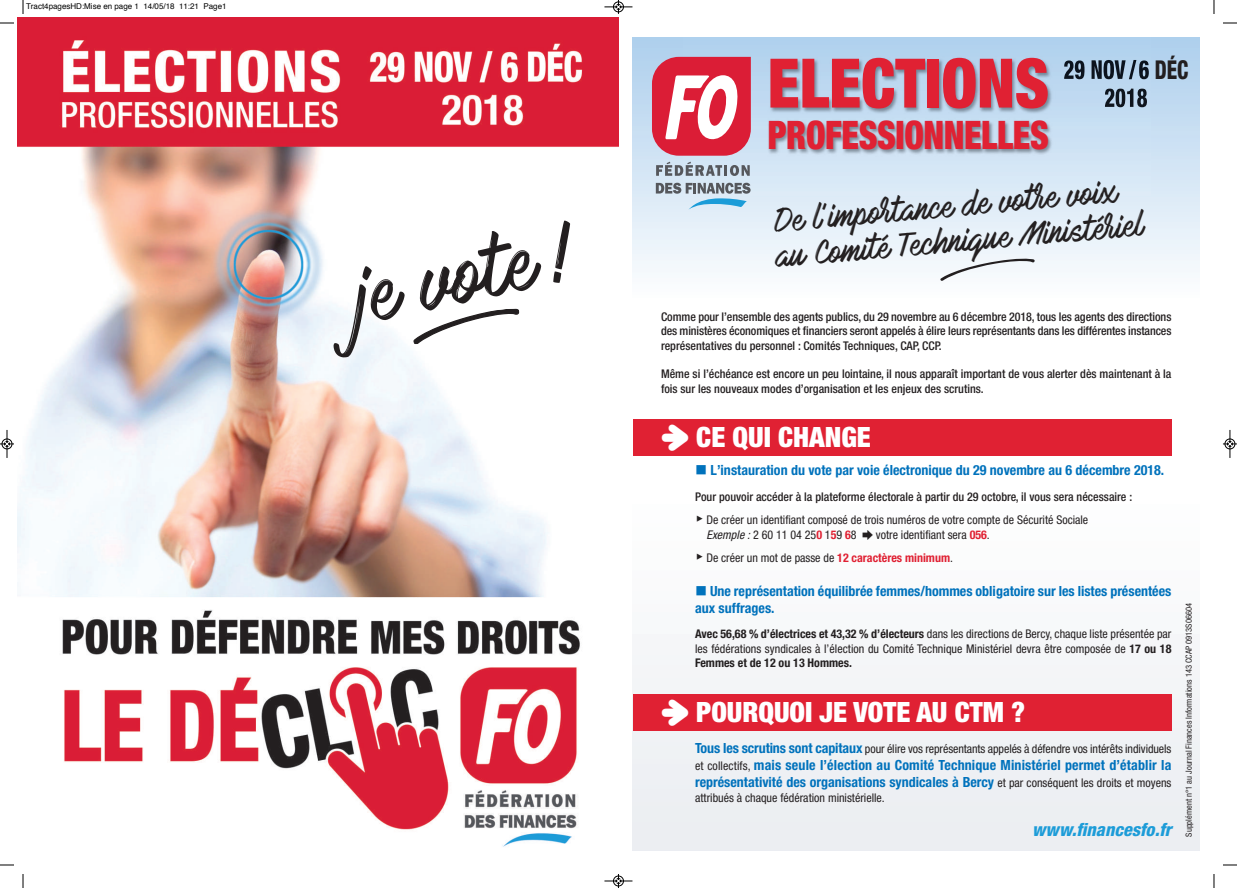
<style>
.page{position:relative;width:1237px;height:888px;background:#fff}
.page>*{position:absolute;margin:0;border:0;box-sizing:border-box;transform-origin:0 0}
.t1{font:72px "Mark My Words";color:#231f20}
.t2{font:900 condensed 68.3px "Helvetica Neue";color:#e02133;scale:.94 1}
.t3{font:900 condensed 39.4px "Helvetica Neue";letter-spacing:-.01em;color:#e02133;scale:.89 1}
.t4{font:29.4px/35.3px "Mark My Words";color:#231f20}
.t5{font:900 condensed 28px "Helvetica Neue";color:#fff}
.t6{font:italic 800 condensed 18px "Helvetica Neue";letter-spacing:.005em;color:#1d9cd8}
.t7{font:700 condensed 14px/17.5px "Helvetica Neue";color:#0072bc}
.t8{font:500 condensed 12px/14.4px "Helvetica Neue";color:#231f20}
.t9{font:condensed 12px/14.4px "Helvetica Neue";color:#231f20}
.t10{font:condensed 8.5px "Helvetica Neue";color:#231f20}
.t11{font:8px "Helvetica";color:#000}
.s1{font-family:"Apple Myungjo";font-weight:400;font-stretch:normal}
.s2{font-family:"Apple SD Gothic Neo";font-weight:800;font-stretch:normal}
.s3{font-family:"Arial Unicode MS";font-weight:400;font-stretch:normal;font-size:14px}
.s4{font-weight:400}
.s5{font-style:italic}
.s6{font-weight:700;color:#e02133}
.s7{font-family:"Arial Unicode MS";font-stretch:normal}
.s8{font-family:"Arial Unicode MS";font-stretch:normal;font-size:14px}
.s9{font-weight:700}
.s10{font-weight:700;font-size:14px;color:#0072bc}
.s11{font-weight:400;font-size:12px;color:#231f20}
</style>
<div class="page">
<div style="left:632px;top:496px;width:567px;height:355px;background:#f4f6f8"></div>
<div style="left:632px;top:419px;width:539px;height:37px;background:#e02133"></div>
<div style="left:632px;top:694px;width:539px;height:37px;background:#e02133"></div>
<div style="left:632px;top:37px;width:567px;height:261px;background:linear-gradient(to bottom,#acceec,#fcfdfe)"></div>
<svg style="left:940px;top:259px;width:94px;height:22px"></svg>
<img style="left:683px;top:38px;width:467px;height:158px">
<img style="left:1064px;top:60px;width:61px;height:19px">
<img style="left:1128px;top:60px;width:8px;height:19px">
<img style="left:1139px;top:60px;width:10px;height:19px">
<img style="left:1105px;top:88px;width:42px;height:19px">
<img style="left:17px;top:17px;width:601px;height:830px">
<svg style="left:413px;top:309px;width:106px;height:35px"></svg>
<svg style="left:652px;top:57px;width:99px;height:99px"></svg>
<svg style="left:656px;top:162px;width:93px;height:14px"></svg>
<svg style="left:656px;top:183px;width:94px;height:27px;background:#a7becd"></svg>
<svg style="left:23px;top:0;width:1px;height:14px"></svg>
<svg style="left:0;top:23px;width:14px;height:1px"></svg>
<svg style="left:1213px;top:0;width:1px;height:14px"></svg>
<svg style="left:1223px;top:23px;width:14px;height:1px"></svg>
<svg style="left:23px;top:874px;width:1px;height:14px"></svg>
<svg style="left:0;top:865px;width:14px;height:1px"></svg>
<svg style="left:1213px;top:874px;width:1px;height:14px"></svg>
<svg style="left:1223px;top:865px;width:14px;height:1px"></svg>
<svg style="left:604px;top:0;width:28px;height:14px"></svg>
<svg style="left:604px;top:874px;width:28px;height:14px"></svg>
<svg style="left:0;top:430px;width:14px;height:28px"></svg>
<svg style="left:1223px;top:430px;width:13px;height:28px"></svg>
<p class="t11" style="left:26px;top:3px;width:202px">Tract4pagesHD:Mise en page 1 14/05/18 11:21 Page1</p>
<h1 class="t1" style="left:351px;top:272px;width:231px;rotate:-12deg">je vote !</h1>
<h2 class="t2" style="left:767px;top:59px;width:301px">ELECTIONS</h2>
<h3 class="t3" style="left:768px;top:120px;width:317px">PROFESSIONNELLES</h3>
<h3 class="t4" style="left:772px;top:207px;width:369px;rotate:-5deg">De l’importance de votre voix au Comité Technique Ministériel</h3>
<p class="t8" style="left:661px;top:310px;width:512px;text-align:justify">Comme pour l’ensemble des agents publics, du 29 novembre au 6 décembre 2018, tous les agents des directions des ministères économiques et financiers seront appelés à élire leurs représentants dans les différentes instances représentatives du personnel : Comités Techniques, CAP, CCP.</p>
<p class="t8" style="left:661px;top:368px;width:512px">Même si l’échéance est encore un peu lointaine, il nous apparaît important de vous alerter dès maintenant à la fois sur les nouveaux modes d’organisation et les enjeux des scrutins.</p>
<h3 class="t5" style="left:661px;top:427px;width:211px"><span class="s1">➜</span> CE QUI CHANGE</h3>
<p class="t7" style="left:695px;top:463px;width:471px"><span class="s2">■</span> L’instauration du vote par voie électronique du 29 novembre au 6 décembre 2018.</p>
<p class="t8" style="left:695px;top:486px;width:439px;line-height:23px">Pour pouvoir accéder à la plateforme électorale à partir du 29 octobre, il vous sera nécessaire : <span class="s3">▶</span> <span class="s4">De créer un identifiant composé de trois numéros de votre compte de Sécurité Sociale</span></p>
<p class="t9" style="left:695px;top:524px;width:296px;line-height:23px;text-indent:11px"><span class="s5">Exemple :</span> 2 60 11 04 25<span class="s6">0</span> 1<span class="s6">5</span>9 <span class="s6">6</span>8 <span class="s7">➨</span> votre identifiant sera <span class="s6">056</span>. <span class="s8">▶</span> De créer un mot de passe de <span class="s6">12 caractères minimum</span>.</p>
<p class="t7" style="left:695px;top:583px;width:478px"><span class="s2">■</span> Une représentation équilibrée femmes/hommes obligatoire sur les listes présentées aux suffrages.</p>
<p class="t9" style="left:695px;top:628px;width:478px;text-align:justify"><span class="s9">Avec 56,68 % d’électrices et 43,32 % d’électeurs</span> dans les directions de Bercy, chaque liste présentée par les fédérations syndicales à l’élection du Comité Technique Ministériel devra être composée de <span class="s9">17 ou 18<br>Femmes et de 12 ou 13 Hommes.</span></p>
<h3 class="t5" style="left:661px;top:702px;width:365px"><span class="s1">➜</span> POURQUOI JE VOTE AU CTM ?</h3>
<p class="t9" style="left:695px;top:742px;width:478px"><span class="s10">Tous les scrutins sont capitaux</span> pour élire vos représentants appelés à défendre vos intérêts individuels</p>
<p class="t7" style="left:695px;top:758px;width:478px;line-height:16.8px"><span class="s11">et collectifs,</span> mais seule l’élection au Comité Technique Ministériel permet d’établir la représentativité des organisations syndicales à Bercy <span class="s11">et par conséquent les droits et moyens</span></p>
<p class="t9" style="left:695px;top:791px;width:191px">attribués à chaque fédération ministérielle.</p>
<h3 class="t6" style="left:1032px;top:823px;width:141px">www.financesfo.fr</h3>
<p class="t10" style="left:1185px;top:837px;width:235px;rotate:-90deg">Supplément n°1 au Journal Finances Informations 143 CCAP 0913S06604</p>
</div>
